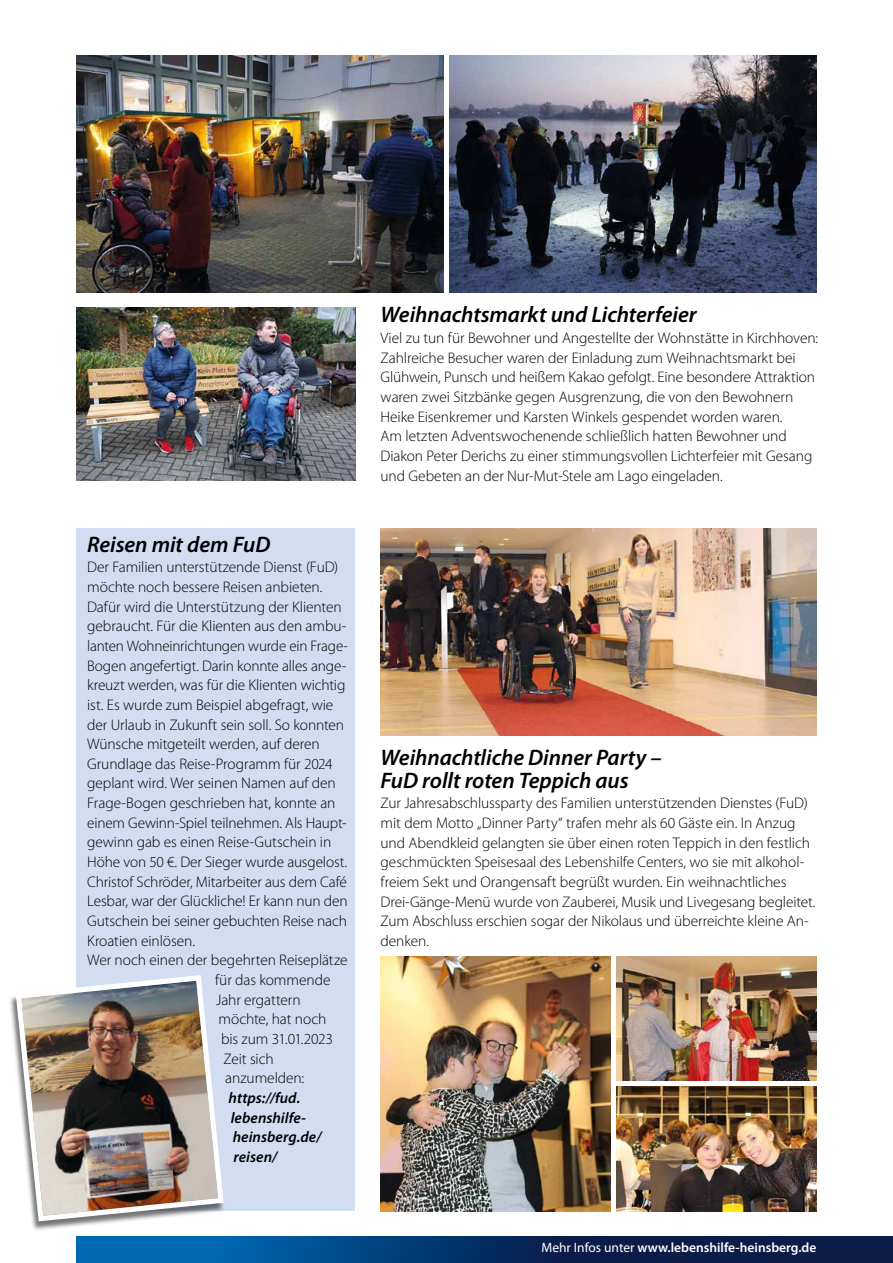
<style>
.page{position:relative;width:893px;height:1263px;background:#fff}
.page>*{position:absolute;margin:0;border:0;box-sizing:border-box;transform-origin:0 0}
.t1{font:italic 600 22.5px/22.5px "Myriad Pro";letter-spacing:-.005em;color:#000}
.t2{font:300 15.3px/19.6px "Myriad Pro";letter-spacing:-.005em;color:#000}
.t3{font:italic 600 15.3px/19.6px "Myriad Pro";letter-spacing:.005em;color:#000}
.t4{font:600 13.5px "Myriad Pro";color:#fff}
.s1{font-weight:400}
</style>
<div class="page">
<svg style="left:77px;top:1237px;width:816px;height:26px;background:#053871"></svg>
<div style="left:77px;top:528px;width:278px;height:683px;background:#d3ddf2"></div>
<div style="left:9px;top:977px;width:216px;height:254px;background:#000;opacity:.55"></div>
<img style="left:13px;top:972px;width:212px;height:252px">
<img style="left:617px;top:956px;width:199px;height:124px">
<img style="left:381px;top:956px;width:229px;height:255px">
<img style="left:381px;top:528px;width:435px;height:208px">
<img style="left:617px;top:1087px;width:199px;height:124px">
<img style="left:77px;top:55px;width:366px;height:237px">
<img style="left:450px;top:55px;width:366px;height:237px">
<img style="left:77px;top:308px;width:278px;height:173px">
<h1 class="t1" style="left:87px;top:533px;width:185px">Reisen mit dem FuD</h1>
<p class="t2" style="left:87px;top:558px;width:253px">Der Familien unterstützende Dienst (FuD)</p>
<p class="t2" style="left:87px;top:577px;width:237px">möchte noch bessere Reisen anbieten.</p>
<p class="t2" style="left:87px;top:597px;width:256px">Dafür wird die Unterstützung der Klienten</p>
<p class="t2" style="left:87px;top:616px;width:261px">gebraucht. Für die Klienten aus den ambu-</p>
<p class="t2" style="left:87px;top:636px;width:262px">lanten Wohneinrichtungen wurde ein Frage-</p>
<p class="t2" style="left:87px;top:656px;width:261px">Bogen angefertigt. Darin konnte alles ange-</p>
<p class="t2" style="left:87px;top:675px;width:260px">kreuzt werden, was für die Klienten wichtig</p>
<p class="t2" style="left:87px;top:695px;width:248px">ist. Es wurde zum Beispiel abgefragt, wie</p>
<p class="t2" style="left:87px;top:715px;width:258px">der Urlaub in Zukunft sein soll. So konnten</p>
<p class="t2" style="left:87px;top:734px;width:234px">Wünsche mitgeteilt werden, auf deren</p>
<p class="t2" style="left:87px;top:754px;width:247px">Grundlage das Reise-Programm für 2024</p>
<p class="t2" style="left:87px;top:774px;width:250px">geplant wird. Wer seinen Namen auf den</p>
<p class="t2" style="left:87px;top:793px;width:250px">Frage-Bogen geschrieben hat, konnte an</p>
<p class="t2" style="left:87px;top:813px;width:261px">einem Gewinn-Spiel teilnehmen. Als Haupt-</p>
<p class="t2" style="left:87px;top:833px;width:246px">gewinn gab es einen Reise-Gutschein in</p>
<p class="t2" style="left:87px;top:852px;width:261px">Höhe von 50 €. Der Sieger wurde ausgelost.</p>
<p class="t2" style="left:87px;top:872px;width:261px">Christof Schröder, Mitarbeiter aus dem Café</p>
<p class="t2" style="left:87px;top:892px;width:262px">Lesbar, war der Glückliche! Er kann nun den</p>
<p class="t2" style="left:87px;top:911px;width:261px">Gutschein bei seiner gebuchten Reise nach</p>
<p class="t2" style="left:87px;top:931px;width:109px">Kroatien einlösen.</p>
<p class="t2" style="left:87px;top:951px;width:262px">Wer noch einen der begehrten Reiseplätze</p>
<p class="t2" style="left:215px;top:970px;width:117px">für das kommende</p>
<p class="t2" style="left:216px;top:990px;width:86px">Jahr ergattern</p>
<p class="t2" style="left:218px;top:1009px;width:109px">möchte, hat noch</p>
<p class="t2" style="left:221px;top:1029px;width:113px">bis zum 31.01.2023</p>
<p class="t2" style="left:223px;top:1049px;width:52px">Zeit sich</p>
<p class="t2" style="left:225px;top:1068px;width:81px">anzumelden:</p>
<p class="t3" style="left:229px;top:1088px;width:94px">https://fud. lebenshilfe&shy;heinsberg.de/ reisen/</p>
<h1 class="t1" style="left:381px;top:304px;width:318px">Weihnachtsmarkt und Lichterfeier</h1>
<p class="t2" style="left:381px;top:328px;width:439px">Viel zu tun für Bewohner und Angestellte der Wohnstätte in Kirchhoven:<br>Zahlreiche Besucher waren der Einladung zum Weihnachtsmarkt bei Glühwein, Punsch und heißem Kakao gefolgt. Eine besondere Attraktion waren zwei Sitzbänke gegen Ausgrenzung, die von den Bewohnern Heike Eisenkremer und Karsten Winkels gespendet worden waren.<br>Am letzten Adventswochenende schließlich hatten Bewohner und Diakon Peter Derichs zu einer stimmungsvollen Lichterfeier mit Gesang und Gebeten an der Nur-Mut-Stele am Lago eingeladen.</p>
<h1 class="t1" style="left:381px;top:747px;width:283px">Weihnachtliche Dinner Party –<br>FuD rollt roten Teppich aus</h1>
<p class="t2" style="left:381px;top:794px;width:436px">Zur Jahresabschlussparty des Familien unterstützenden Dienstes (FuD) mit dem Motto „Dinner Party“ trafen mehr als 60 Gäste ein. In Anzug und Abendkleid gelangten sie über einen roten Teppich in den festlich geschmückten Speisesaal des Lebenshilfe Centers, wo sie mit alkohol&shy;freiem Sekt und Orangensaft begrüßt wurden. Ein weihnachtliches Drei-Gänge-Menü wurde von Zauberei, Musik und Livegesang begleitet.<br>Zum Abschluss erschien sogar der Nikolaus und überreichte kleine An&shy;denken.</p>
<p class="t4" style="left:541px;top:1239px;width:277px"><span class="s1">Mehr Infos unter</span> www.lebenshilfe-heinsberg.de</p>
</div>
